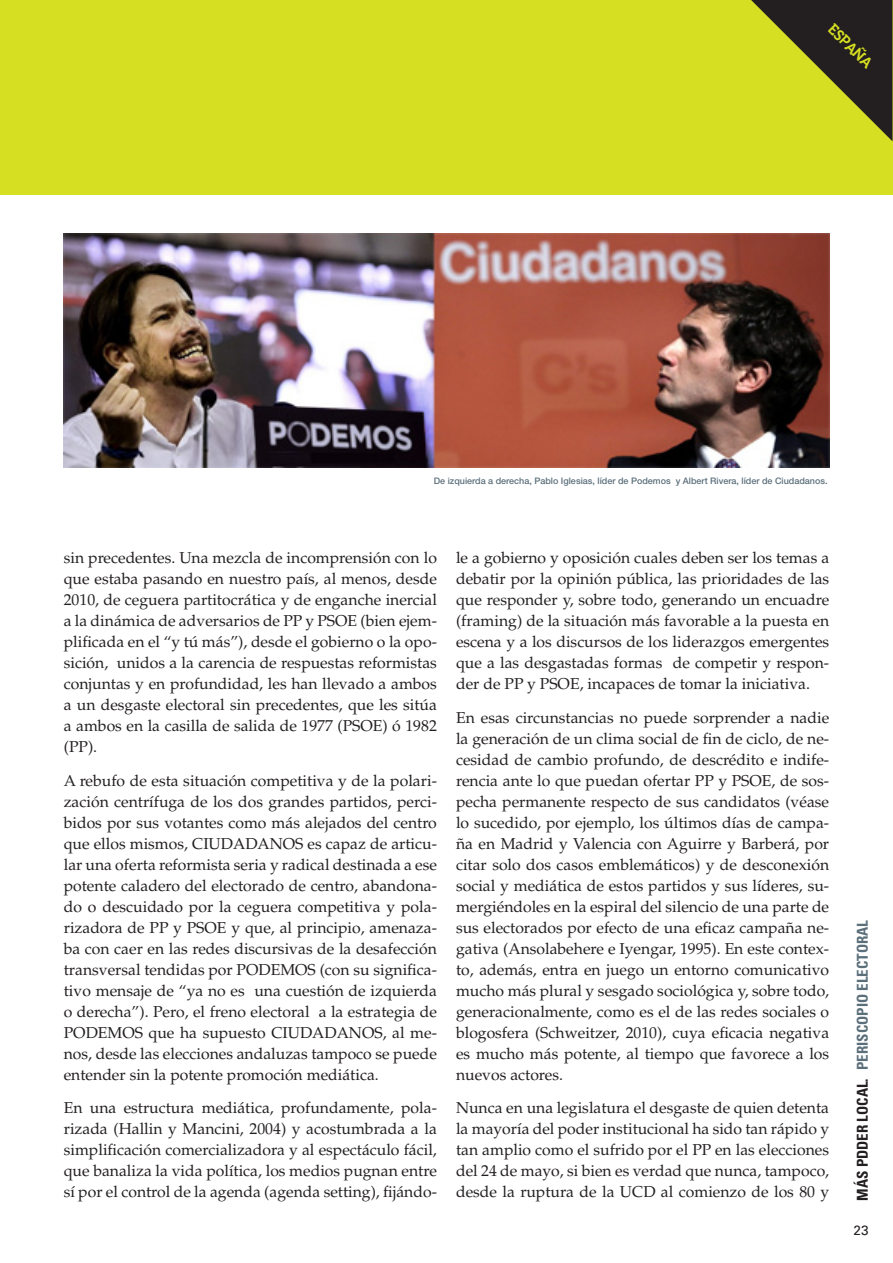
<style>
.page{position:relative;width:893px;height:1263px;background:#fff}
.page>*{position:absolute;margin:0;border:0;box-sizing:border-box;transform-origin:0 0}
.t1{font:15.75px/21px "Palatino";color:#231f20;text-align:justify}
.t2{font:700 condensed 15px "Univers";color:#5b6f7b}
.antetitulo{font:15px "Museo 700";color:#d6df21}
.t3{font:13.5px "Univers";color:#231f20}
.fuente_grafico{font:500 9px "Helvetica Neue";color:#5b6f7b}
.s1{color:#231f20}
</style>
<div class="page">
<div style="left:0;top:0;width:892px;height:195px;background:#d6df21"></div>
<svg style="left:751px;top:0;width:141px;height:141px"></svg>
<img style="left:64px;top:234px;width:765px;height:234px">
<p class="antetitulo" style="left:836px;top:20px;width:57px;rotate:45deg">ESPAÑA</p>
<p class="fuente_grafico" style="left:434px;top:475px;width:395px">De izquierda a derecha, Pablo Iglesias, líder de Podemos y Albert Rivera, líder de Ciudadanos.</p>
<p class="t1" style="left:64px;top:547px;width:375px">sin precedentes. Una mezcla de incomprensión con lo que estaba pasando en nuestro país, al menos, desde 2010, de ceguera partitocrática y de enganche inercial a la dinámica de adversarios de PP y PSOE (bien ejem&shy;plificada en el “y tú más”), desde el gobierno o la opo&shy;sición, unidos a la carencia de respuestas reformistas conjuntas y en profundidad, les han llevado a ambos a un desgaste electoral sin precedentes, que les sitúa a ambos en la casilla de salida de 1977 (PSOE) ó 1982 (PP).</p>
<p class="t1" style="left:64px;top:770px;width:375px">A rebufo de esta situación competitiva y de la polari&shy;zación centrífuga de los dos grandes partidos, perci&shy;bidos por sus votantes como más alejados del centro que ellos mismos, CIUDADANOS es capaz de articu&shy;lar una oferta reformista seria y radical destinada a ese potente caladero del electorado de centro, abandona&shy;do o descuidado por la ceguera competitiva y pola&shy;rizadora de PP y PSOE y que, al principio, amenaza&shy;ba con caer en las redes discursivas de la desafección transversal tendidas por PODEMOS (con su significa&shy;tivo mensaje de “ya no es una cuestión de izquierda o derecha”). Pero, el freno electoral a la estrategia de PODEMOS que ha supuesto CIUDADANOS, al me&shy;nos, desde las elecciones andaluzas tampoco se puede entender sin la potente promoción mediática.</p>
<p class="t1" style="left:64px;top:1098px;width:375px">En una estructura mediática, profundamente, pola&shy;rizada (Hallin y Mancini, 2004) y acostumbrada a la simplificación comercializadora y al espectáculo fácil, que banaliza la vida política, los medios pugnan entre sí por el control de la agenda (agenda setting), fijándo-</p>
<p class="t1" style="left:456px;top:547px;width:375px">le a gobierno y oposición cuales deben ser los temas a debatir por la opinión pública, las prioridades de las que responder y, sobre todo, generando un encuadre (framing) de la situación más favorable a la puesta en escena y a los discursos de los liderazgos emergentes que a las desgastadas formas de competir y respon&shy;der de PP y PSOE, incapaces de tomar la iniciativa.</p>
<p class="t1" style="left:456px;top:707px;width:375px">En esas circunstancias no puede sorprender a nadie la generación de un clima social de fin de ciclo, de ne&shy;cesidad de cambio profundo, de descrédito e indife&shy;rencia ante lo que puedan ofertar PP y PSOE, de sos&shy;pecha permanente respecto de sus candidatos (véase lo sucedido, por ejemplo, los últimos días de campa&shy;ña en Madrid y Valencia con Aguirre y Barberá, por citar solo dos casos emblemáticos) y de desconexión social y mediática de estos partidos y sus líderes, su&shy;mergiéndoles en la espiral del silencio de una parte de sus electorados por efecto de una eficaz campaña ne&shy;gativa (Ansolabehere e Iyengar, 1995). En este contex&shy;to, además, entra en juego un entorno comunicativo mucho más plural y sesgado sociológica y, sobre todo, generacionalmente, como es el de las redes sociales o blogosfera (Schweitzer, 2010), cuya eficacia negativa es mucho más potente, al tiempo que favorece a los nuevos actores.</p>
<p class="t1" style="left:456px;top:1098px;width:375px">Nunca en una legislatura el desgaste de quien detenta la mayoría del poder institucional ha sido tan rápido y tan amplio como el sufrido por el PP en las elecciones del 24 de mayo, si bien es verdad que nunca, tampoco, desde la ruptura de la UCD al comienzo de los 80 y</p>
<p class="t2" style="left:853px;top:1201px;width:282px;rotate:-90deg"><span class="s1">MÁS PDDER LOCAL.</span> PERISCOPIO ELECTORAL</p>
<p class="t3" style="left:854px;top:1222px;width:17px">23</p>
</div>
